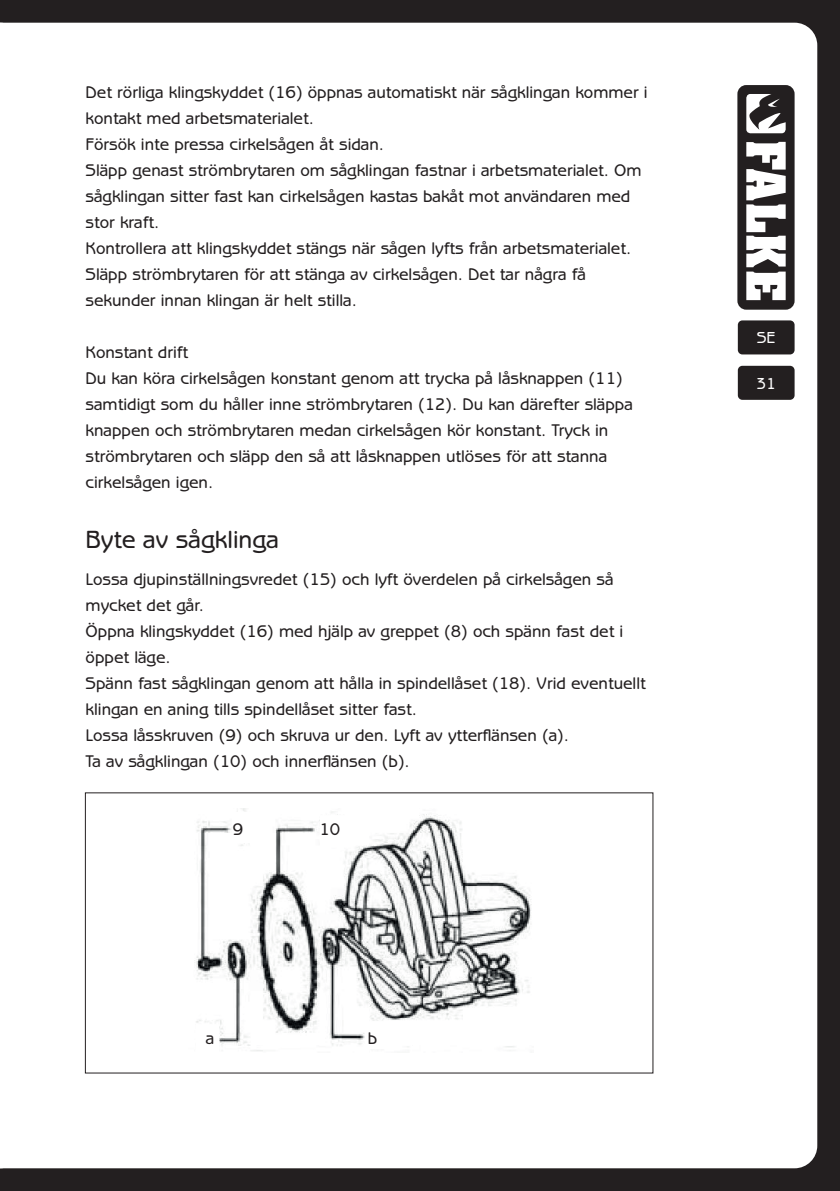
<style>
.page{position:relative;width:840px;height:1191px;background:#fff}
.page>*{position:absolute;margin:0;border:0;box-sizing:border-box;transform-origin:0 0}
.t1{font:500 25px "Benguiat Gothic LT";color:#231f20}
.t2{font:500 17px/26px "Benguiat Gothic LT";color:#231f20}
.t3{font:500 16px "Benguiat Gothic LT";color:#fff}
</style>
<div class="page">
<div style="left:0;top:0;width:839px;height:1191px;background:#231f20"></div>
<div style="left:23px;top:23px;width:793px;height:1145px;background:#fff"></div>
<div style="left:737px;top:320px;width:57px;height:34px;background:#231f20;border-radius:5px"></div>
<div style="left:737px;top:366px;width:57px;height:34px;background:#231f20;border-radius:5px"></div>
<svg style="left:737px;top:85px;width:57px;height:225px"></svg>
<div style="left:0;top:23px;width:23px;height:1145px;background:#fff"></div>
<img style="left:189px;top:808px;width:344px;height:244px">
<p class="t2" style="left:86px;top:79px;width:563px">Det rörliga klingskyddet (16) öppnas automatiskt när sågklingan kommer i kontakt med arbetsmaterialet.<br>Försök inte pressa cirkelsågen åt sidan.<br>Släpp genast strömbrytaren om sågklingan fastnar i arbetsmaterialet. Om sågklingan sitter fast kan cirkelsågen kastas bakåt mot användaren med stor kraft.<br>Kontrollera att klingskyddet stängs när sågen lyfts från arbetsmaterialet.<br>Släpp strömbrytaren för att stänga av cirkelsågen. Det tar några få sekunder innan klingan är helt stilla.</p>
<p class="t2" style="left:86px;top:339px;width:548px">Konstant drift<br>Du kan köra cirkelsågen konstant genom att trycka på låsknappen (11) samtidigt som du håller inne strömbrytaren (12). Du kan därefter släppa knappen och strömbrytaren medan cirkelsågen kör konstant. Tryck in strömbrytaren och släpp den så att låsknappen utlöses för att stanna cirkelsågen igen.</p>
<h1 class="t1" style="left:86px;top:525px;width:195px">Byte av sågklinga</h1>
<p class="t2" style="left:86px;top:566px;width:561px">Lossa djupinställningsvredet (15) och lyft överdelen på cirkelsågen så mycket det går.<br>Öppna klingskyddet (16) med hjälp av greppet (8) och spänn fast det i öppet läge.<br>Spänn fast sågklingan genom att hålla in spindellåset (18). Vrid eventuellt klingan en aning tills spindellåset sitter fast.<br>Lossa låsskruven (9) och skruva ur den. Lyft av ytterflänsen (a).<br>Ta av sågklingan (10) och innerflänsen (b).</p>
<p class="t2" style="left:233px;top:816px;width:12px">9</p>
<p class="t2" style="left:319px;top:816px;width:22px">10</p>
<p class="t2" style="left:206px;top:1025px;width:10px">a</p>
<p class="t2" style="left:367px;top:1025px;width:11px">b</p>
<p class="t3" style="left:756px;top:329px;width:20px">SE</p>
<p class="t3" style="left:756px;top:374px;width:21px">31</p>
</div>
